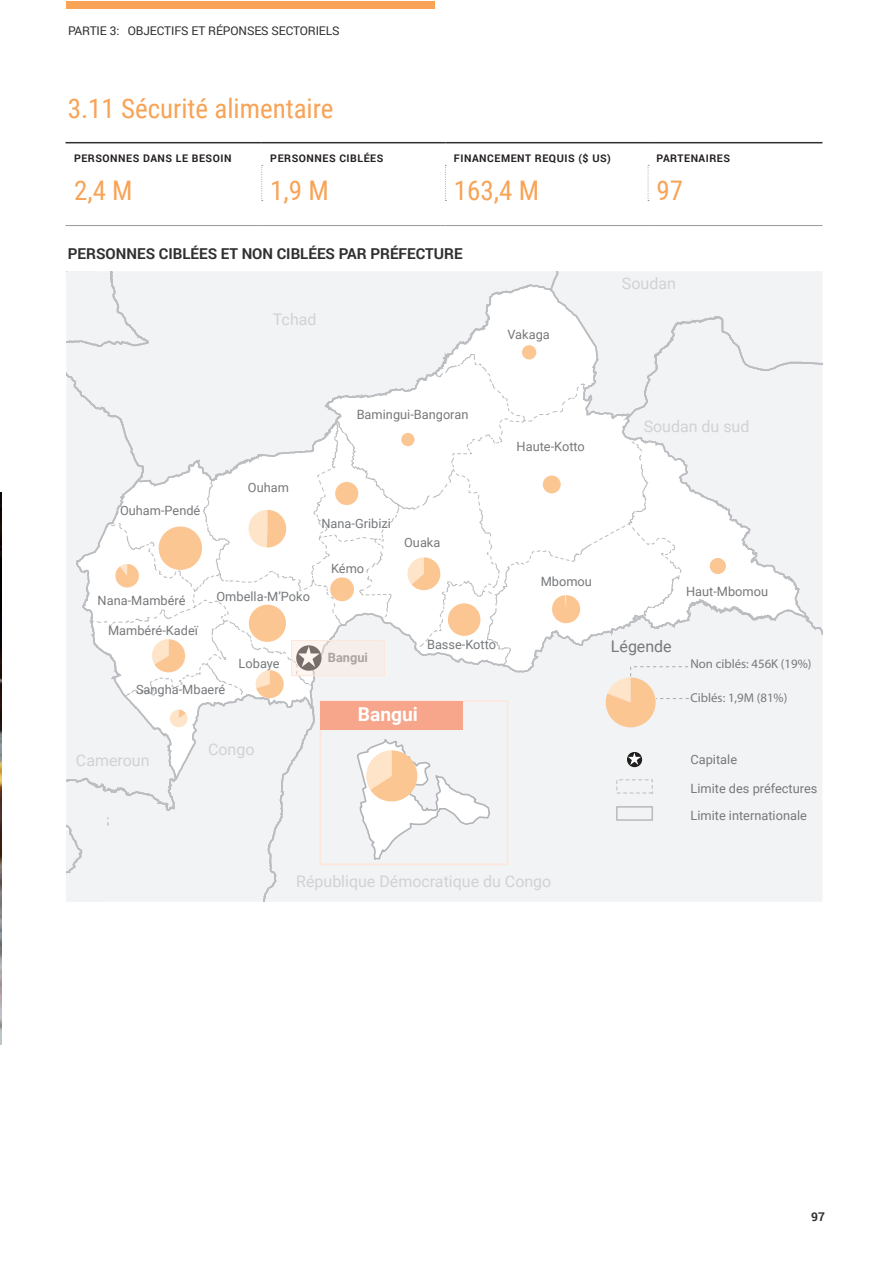
<style>
.page{position:relative;width:893px;height:1263px;background:#fff}
.page>*{position:absolute;margin:0;border:0;box-sizing:border-box;transform-origin:0 0}
.Heading_2{font:27px "Roboto Condensed";color:#f8a355}
.Number_L{font:27px "Roboto Condensed";color:#f8a355}
.Number_L_no_border{font:27px "Roboto Condensed";color:#f8a355}
.t1{font:700 19.2px "Roboto";color:#fff}
.t2{font:16.05px "Roboto";color:#d1d2d4}
.t3{font:16.05px "Roboto";color:#76787b}
.Heading_4{font:700 15px "Roboto";color:#312f30}
.t4{font:12.75px/27px "Roboto";color:#76787b}
.t5{font:12.75px "Myriad Pro";color:#76787b}
.t6{font:700 12.75px "Roboto";color:#76787b}
.t7{font:12px "Roboto";letter-spacing:-.01em;color:#312f30}
.t8{font:700 12px "Roboto";color:#312f30}
.Table_header{font:700 10.5px "Roboto";letter-spacing:.05em;color:#231f20}
</style>
<div class="page">
<div style="left:66px;top:1px;width:369px;height:7px;background:#f8a355"></div>
<hr style="left:262px;top:142px;width:183px;height:1px;background:#312f30">
<hr style="left:445px;top:142px;width:203px;height:1px;background:#312f30">
<hr style="left:648px;top:142px;width:174px;height:1px;background:#312f30">
<hr style="left:262px;top:225px;width:183px;height:1px;background:#989a9d">
<hr style="left:445px;top:225px;width:203px;height:1px;background:#989a9d">
<hr style="left:648px;top:225px;width:174px;height:1px;background:#989a9d">
<hr style="left:66px;top:225px;width:196px;height:1px;background:#989a9d">
<hr style="left:66px;top:142px;width:196px;height:1px;background:#312f30">
<svg style="left:261px;top:165px;width:2px;height:36px"></svg>
<svg style="left:445px;top:165px;width:1px;height:36px"></svg>
<svg style="left:648px;top:165px;width:1px;height:36px"></svg>
<svg style="left:66px;top:271px;width:756px;height:631px"></svg>
<img style="left:0;top:492px;width:1px;height:552px">
<p class="t7" style="left:68px;top:22px;width:273px">PARTIE 3: OBJECTIFS ET RÉPONSES SECTORIELS</p>
<p class="Heading_2" style="left:68px;top:89px;width:267px">3.11 Sécurité alimentaire</p>
<p class="Table_header" style="left:74px;top:151px;width:159px">PERSONNES DANS LE BESOIN</p>
<p class="Table_header" style="left:270px;top:151px;width:115px">PERSONNES CIBLÉES</p>
<p class="Table_header" style="left:454px;top:151px;width:158px">FINANCEMENT REQUIS ($ US)</p>
<p class="Table_header" style="left:657px;top:151px;width:75px">PARTENAIRES</p>
<p class="Number_L" style="left:74px;top:172px;width:60px">2,4 M</p>
<p class="Number_L" style="left:270px;top:172px;width:60px">1,9 M</p>
<p class="Number_L" style="left:454px;top:172px;width:87px">163,4 M</p>
<p class="Number_L_no_border" style="left:657px;top:172px;width:28px">97</p>
<p class="Heading_4" style="left:68px;top:243px;width:396px">PERSONNES CIBLÉES ET NON CIBLÉES PAR PRÉFECTURE</p>
<p class="t2" style="left:273px;top:308px;width:45px">Tchad</p>
<p class="t4" style="left:507px;top:321px;width:44px">Vakaga</p>
<p class="t2" style="left:622px;top:272px;width:55px">Soudan</p>
<p class="t4" style="left:357px;top:401px;width:113px">Bamingui-Bangoran</p>
<p class="t4" style="left:120px;top:496px;width:82px">Ouham-Pendé</p>
<p class="t4" style="left:248px;top:474px;width:43px">Ouham</p>
<p class="t4" style="left:98px;top:586px;width:89px">Nana-Mambéré</p>
<p class="t4" style="left:108px;top:616px;width:91px">Mambéré-Kadeï</p>
<p class="t4" style="left:217px;top:582px;width:95px">Ombella-M’Poko</p>
<p class="t4" style="left:239px;top:650px;width:42px">Lobaye</p>
<p class="t4" style="left:136px;top:676px;width:91px">Sangha-Mbaeré</p>
<p class="t2" style="left:76px;top:749px;width:75px">Cameroun</p>
<p class="t2" style="left:208px;top:738px;width:48px">Congo</p>
<p class="t4" style="left:321px;top:509px;width:71px">Nana-Gribizi</p>
<p class="t4" style="left:331px;top:554px;width:35px">Kémo</p>
<p class="t4" style="left:404px;top:529px;width:38px">Ouaka</p>
<p class="t6" style="left:328px;top:649px;width:42px">Bangui</p>
<p class="t4" style="left:427px;top:631px;width:71px">Basse-Kotto</p>
<p class="t1" style="left:358px;top:701px;width:62px">Bangui</p>
<p class="t4" style="left:517px;top:433px;width:70px">Haute-Kotto</p>
<p class="t2" style="left:644px;top:415px;width:107px">Soudan du sud</p>
<p class="t4" style="left:541px;top:568px;width:53px">Mbomou</p>
<p class="t4" style="left:686px;top:577px;width:84px">Haut-Mbomou</p>
<p class="t3" style="left:611px;top:635px;width:62px">Légende</p>
<p class="t5" style="left:690px;top:656px;width:122px">Non ciblés: 456K (19%)</p>
<p class="t5" style="left:690px;top:690px;width:98px">Ciblés: 1,9M (81%)</p>
<p class="t4" style="left:690px;top:746px;width:48px">Capitale</p>
<p class="t4" style="left:690px;top:774px;width:128px">Limite des préfectures<br>Limite internationale</p>
<p class="t2" style="left:296px;top:870px;width:257px">République Démocratique du Congo</p>
<p class="t8" style="left:811px;top:1208px;width:15px">97</p>
</div>
